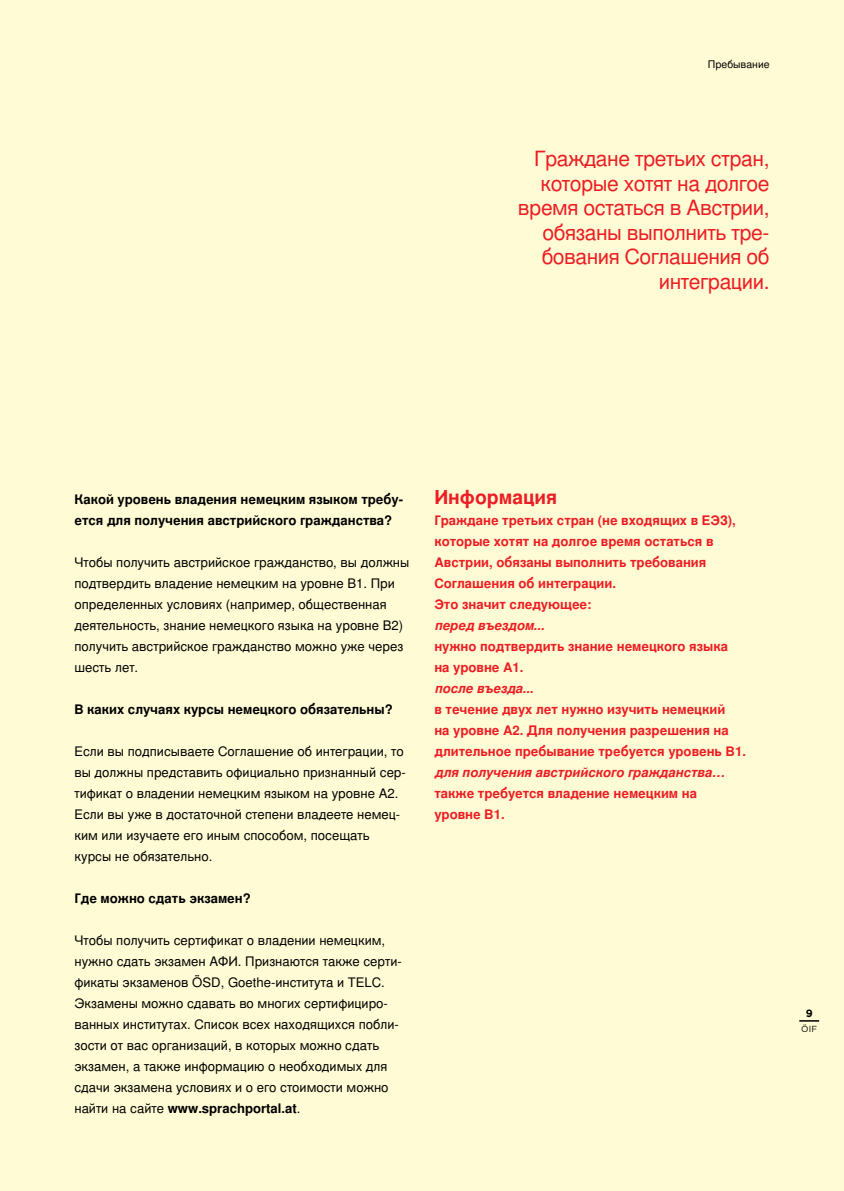
<style>
.page{position:relative;width:844px;height:1191px;background:#fff}
.page>*{position:absolute;margin:0;border:0;box-sizing:border-box;transform-origin:0 0}
.t1{font:21px/24.5px "Nimbus San LOT";letter-spacing:-.02em;color:#ed1d24;text-align:right}
.t2{font:700 19.25px "Nimbus San LOT";color:#ed1d24}
.t3{font:13.12px/21px "Nimbus San LOT";color:#000}
.t4{font:700 13.12px/21px "Nimbus San LOT";color:#ed1d24}
.t5{font:700 13.12px/21px "Nimbus San LOT";color:#000}
.t6{font:italic 700 13.12px "Nimbus San LOT";color:#ed1d24}
.t7{font:10.5px "Nimbus San LOT";color:#000}
.t8{font:700 10.5px "Gotham";color:#000}
.t9{font:8.75px "Gotham";color:#000}
.s1{font-weight:700}
</style>
<div class="page">
<div style="left:0;top:0;width:843px;height:1191px;background:#fffcd5"></div>
<svg style="left:799px;top:1020px;width:20px;height:1px"></svg>
<p class="t7" style="left:707px;top:58px;width:63px">Пребывание</p>
<h1 class="t1" style="left:518px;top:147px;width:253px">Граждане третьих стран, которые хотят на долгое время остаться в Австрии, обязаны выполнить тре&shy;бования Соглашения об интеграции.</h1>
<p class="t5" style="left:74px;top:489px;width:330px">Какой уровень владения немецким языком требу&shy;ется для получения австрийского гражданства?</p>
<p class="t3" style="left:74px;top:552px;width:336px">Чтобы получить австрийское гражданство, вы должны подтвердить владение немецким на уровне B1. При определенных условиях (например, общественная деятельность, знание немецкого языка на уровне B2) получить австрийское гражданство можно уже через шесть лет.</p>
<p class="t5" style="left:74px;top:699px;width:320px">В каких случаях курсы немецкого обязательны?</p>
<p class="t3" style="left:74px;top:741px;width:333px">Если вы подписываете Соглашение об интеграции, то вы должны представить официально признанный сер&shy;тификат о владении немецким языком на уровне A2.<br>Если вы уже в достаточной степени владеете немец&shy;ким или изучаете его иным способом, посещать курсы не обязательно.</p>
<p class="t5" style="left:74px;top:888px;width:178px">Где можно сдать экзамен?</p>
<p class="t3" style="left:74px;top:930px;width:329px">Чтобы получить сертификат о владении немецким, нужно сдать экзамен АФИ. Признаются также серти&shy;фикаты экзаменов ÖSD, Goethe-института и TELC.<br>Экзамены можно сдавать во многих сертифициро&shy;ванных институтах. Список всех находящихся побли&shy;зости от вас организаций, в которых можно сдать экзамен, а также информацию о необходимых для сдачи экзамена условиях и о его стоимости можно найти на сайте <span class="s1">www.sprachportal.at</span>.</p>
<h2 class="t2" style="left:434px;top:486px;width:124px">Информация</h2>
<p class="t4" style="left:434px;top:510px;width:303px">Граждане третьих стран (не входящих в ЕЭЗ), которые хотят на долгое время остаться в Австрии, обязаны выполнить требования Соглашения об интеграции.<br>Это значит следующее:</p>
<p class="t6" style="left:434px;top:617px;width:112px">перед въездом...</p>
<p class="t4" style="left:434px;top:636px;width:295px">нужно подтвердить знание немецкого языка на уровне A1.</p>
<p class="t6" style="left:434px;top:680px;width:101px">после въезда...</p>
<p class="t4" style="left:434px;top:699px;width:313px">в течение двух лет нужно изучить немецкий<br>на уровне A2. Для получения разрешения на длительное пребывание требуется уровень B1.</p>
<p class="t6" style="left:434px;top:764px;width:292px">для получения австрийского гражданства…</p>
<p class="t4" style="left:434px;top:783px;width:264px">также требуется владение немецким на уровне B1.</p>
<p class="t8" style="left:805px;top:1006px;width:8px">9</p>
<p class="t9" style="left:800px;top:1023px;width:18px">ÖIF</p>
</div>
